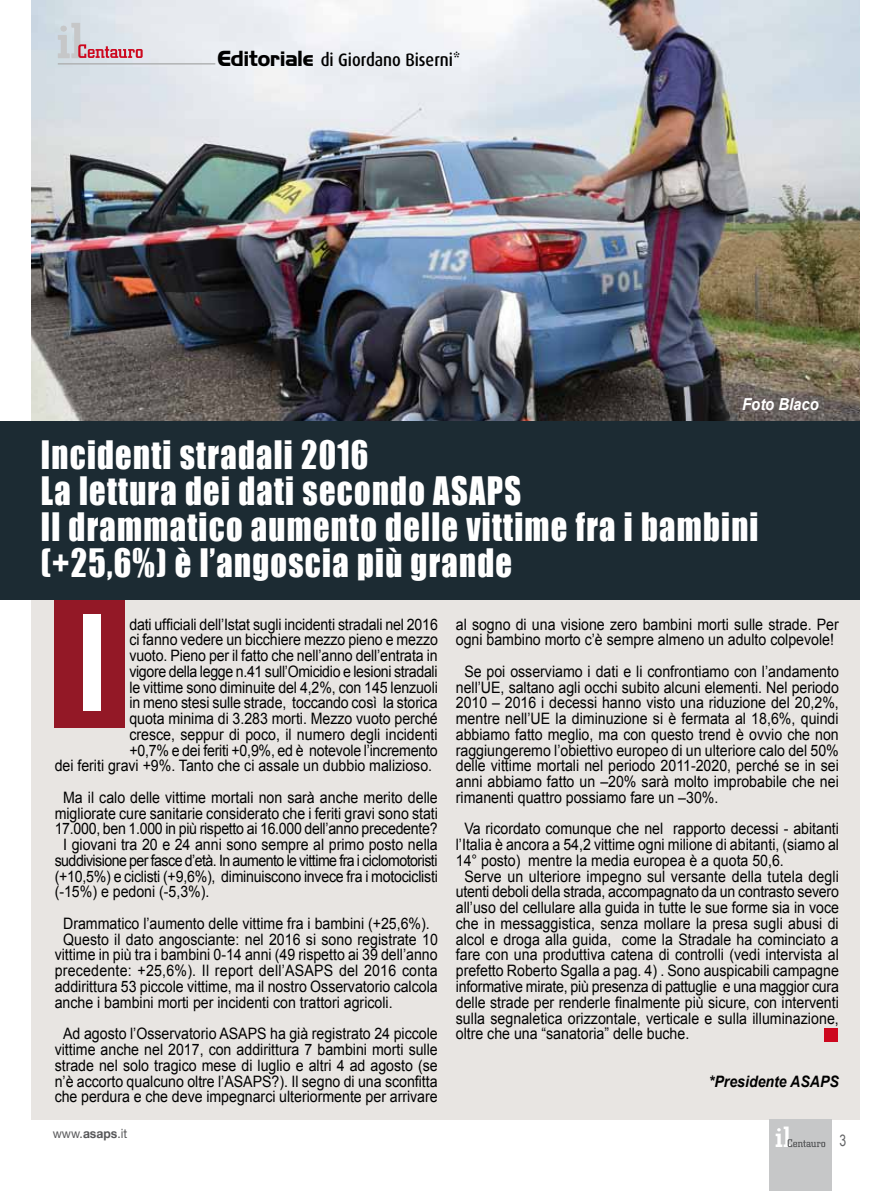
<style>
.page{position:relative;width:893px;height:1191px;background:#fff}
.page>*{position:absolute;margin:0;border:0;box-sizing:border-box;transform-origin:0 0}
.t1{font:36px/36px "Impact";letter-spacing:.04em;color:#fff;scale:.9 1}
.t2{font:500 18px "Dax";color:#000;scale:.9 1}
.t3{font:italic 700 16.5px "Arial";color:#fff;scale:.9 1}
.t4{font:15.75px/15.8px "Arial";color:#000;text-align:center;scale:.9 1}
.t5{font:15.75px "Arial";letter-spacing:-.035em;color:#000;scale:.9 1}
.t6{font:15.75px "Arial";letter-spacing:-.02em;color:#000;scale:.9 1}
.t7{font:15.75px "Arial";letter-spacing:-.025em;color:#000;scale:.9 1}
.t8{font:italic 700 15.75px "Arial";color:#000;scale:.9 1}
.t9{font:15.75px "Arial Narrow";color:#646567;scale:.95 1}
.t10{font:12.75px "Helvetica Neue";color:#58585a;scale:.95 1}
.s1{font-family:"Highland Gothic FLF";font-weight:700;font-size:19.5px}
.s2{font-weight:700}
</style>
<div class="page">
<img style="left:31px;top:0;width:828px;height:421px">
<div style="left:31px;top:435px;width:828px;height:684px;background:#e8e5e2"></div>
<div style="left:770px;top:1119px;width:62px;height:72px;background:#c6c7c8"></div>
<svg style="left:776px;top:1126px;width:49px;height:21px"></svg>
<hr style="left:58px;top:63px;width:157px;height:2px;background:#b1b3b4">
<div style="left:55px;top:593px;width:70px;height:135px;background:#931826"></div>
<svg style="left:58px;top:23px;width:85px;height:35px;background:#d5c4cc"></svg>
<div style="left:824px;top:1028px;width:14px;height:14px;background:#cd071e"></div>
<div style="left:0;top:421px;width:859px;height:178px;background:#1c2b33"></div>
<div style="left:84px;top:614px;width:17px;height:96px;background:#fff"></div>
<p class="t2" style="left:217px;top:49px;width:271px"><span class="s1">Editoriale</span> di Giordano Biserni*</p>
<p class="t3" style="left:742px;top:393px;width:87px">Foto Blaco</p>
<h1 class="t1" style="left:41px;top:435px;width:799px">Incidenti stradali 2016<br>La lettura dei dati secondo ASAPS<br>Il drammatico aumento delle vittime fra i bambini (+25,6%) è l’angoscia più grande</h1>
<p class="t4" style="left:129px;top:616px;width:344px">dati ufficiali dell’Istat sugli incidenti stradali nel 2016</p>
<p class="t4" style="left:129px;top:632px;width:344px">ci fanno vedere un bicchiere mezzo pieno e mezzo</p>
<p class="t4" style="left:129px;top:648px;width:344px">vuoto. Pieno per il fatto che nell’anno dell’entrata in</p>
<p class="t7" style="left:129px;top:661px;width:344px">vigore della legge n.41 sull’Omicidio e lesioni stradali</p>
<p class="t4" style="left:129px;top:679px;width:344px">le vittime sono diminuite del 4,2%, con 145 lenzuoli</p>
<p class="t4" style="left:129px;top:695px;width:344px">in meno stesi sulle strade, toccando così la storica</p>
<p class="t4" style="left:129px;top:711px;width:344px">quota minima di 3.283 morti. Mezzo vuoto perché</p>
<p class="t4" style="left:129px;top:726px;width:344px">cresce, seppur di poco, il numero degli incidenti</p>
<p class="t4" style="left:129px;top:742px;width:344px">+0,7% e dei feriti +0,9%, ed è notevole l’incremento</p>
<p class="t4" style="left:55px;top:758px;width:421px">dei feriti gravi +9%. Tanto che ci assale un dubbio malizioso.</p>
<p class="t4" style="left:63px;top:789px;width:418px">Ma il calo delle vittime mortali non sarà anche merito delle</p>
<p class="t4" style="left:55px;top:805px;width:427px">migliorate cure sanitarie considerato che i feriti gravi sono stati</p>
<p class="t6" style="left:55px;top:818px;width:427px">17.000, ben 1.000 in più rispetto ai 16.000 dell’anno precedente?</p>
<p class="t4" style="left:63px;top:837px;width:418px">I giovani tra 20 e 24 anni sono sempre al primo posto nella</p>
<p class="t5" style="left:55px;top:850px;width:427px">suddivisione per fasce d’età. In aumento le vittime fra i ciclomotoristi</p>
<p class="t4" style="left:55px;top:868px;width:427px">(+10,5%) e ciclisti (+9,6%), diminuiscono invece fra i motociclisti</p>
<p class="t4" style="left:55px;top:884px;width:174px">(-15%) e pedoni (-5,3%).</p>
<p class="t4" style="left:63px;top:915px;width:409px">Drammatico l’aumento delle vittime fra i bambini (+25,6%).</p>
<p class="t4" style="left:63px;top:931px;width:418px">Questo il dato angosciante: nel 2016 si sono registrate 10</p>
<p class="t4" style="left:55px;top:947px;width:427px">vittime in più tra i bambini 0-14 anni (49 rispetto ai 39 dell’anno</p>
<p class="t4" style="left:55px;top:963px;width:427px">precedente: +25,6%). Il report dell’ASAPS del 2016 conta</p>
<p class="t4" style="left:55px;top:978px;width:427px">addirittura 53 piccole vittime, ma il nostro Osservatorio calcola</p>
<p class="t4" style="left:55px;top:994px;width:377px">anche i bambini morti per incidenti con trattori agricoli.</p>
<p class="t4" style="left:55px;top:1026px;width:427px">Ad agosto l’Osservatorio ASAPS ha già registrato 24 piccole vittime anche nel 2017, con addirittura 7 bambini morti sulle strade nel solo tragico mese di luglio e altri 4 ad agosto (se n’è accorto qualcuno oltre l’ASAPS?). Il segno di una sconfitta che perdura e che deve impegnarci ulteriormente per arrivare</p>
<p class="t10" style="left:53px;top:1126px;width:80px">www.<span class="s2">asaps</span>.it</p>
<p class="t4" style="left:456px;top:616px;width:427px;text-align:left">al sogno di una visione zero bambini morti sulle strade. Per ogni bambino morto c’è sempre almeno un adulto colpevole!</p>
<p class="t4" style="left:456px;top:663px;width:427px;text-align:justify;text-indent:9px">Se poi osserviamo i dati e li confrontiamo con l’andamento nell’UE, saltano agli occhi subito alcuni elementi. Nel periodo 2010 – 2016 i decessi hanno visto una riduzione del 20,2%, mentre nell’UE la diminuzione si è fermata al 18,6%, quindi abbiamo fatto meglio, ma con questo trend è ovvio che non raggiungeremo l’obiettivo europeo di un ulteriore calo del 50% delle vittime mortali nel periodo 2011-2020, perché se in sei anni abbiamo fatto un –20% sarà molto improbabile che nei rimanenti quattro possiamo fare un –30%.</p>
<p class="t4" style="left:464px;top:821px;width:418px">Va ricordato comunque che nel rapporto decessi - abitanti</p>
<p class="t4" style="left:456px;top:837px;width:427px">l’Italia è ancora a 54,2 vittime ogni milione di abitanti, (siamo al</p>
<p class="t4" style="left:456px;top:852px;width:366px">14° posto) mentre la media europea è a quota 50,6.</p>
<p class="t4" style="left:464px;top:868px;width:418px">Serve un ulteriore impegno sul versante della tutela degli</p>
<p class="t4" style="left:456px;top:884px;width:427px">utenti deboli della strada, accompagnato da un contrasto severo</p>
<p class="t4" style="left:456px;top:900px;width:427px">all’uso del cellulare alla guida in tutte le sue forme sia in voce</p>
<p class="t4" style="left:456px;top:915px;width:427px">che in messaggistica, senza mollare la presa sugli abusi di</p>
<p class="t4" style="left:456px;top:931px;width:427px">alcol e droga alla guida, come la Stradale ha cominciato a</p>
<p class="t4" style="left:456px;top:947px;width:427px">fare con una produttiva catena di controlli (vedi intervista al</p>
<p class="t4" style="left:456px;top:963px;width:427px">prefetto Roberto Sgalla a pag. 4) . Sono auspicabili campagne</p>
<p class="t4" style="left:456px;top:978px;width:427px">informative mirate, più presenza di pattuglie e una maggior cura</p>
<p class="t4" style="left:456px;top:994px;width:427px">delle strade per renderle finalmente più sicure, con interventi</p>
<p class="t4" style="left:456px;top:1010px;width:427px">sulla segnaletica orizzontale, verticale e sulla illuminazione,</p>
<p class="t4" style="left:456px;top:1026px;width:261px">oltre che una “sanatoria” delle buche.</p>
<p class="t8" style="left:709px;top:1070px;width:146px">*Presidente ASAPS</p>
<p class="t9" style="left:840px;top:1128px;width:9px">3</p>
</div>
